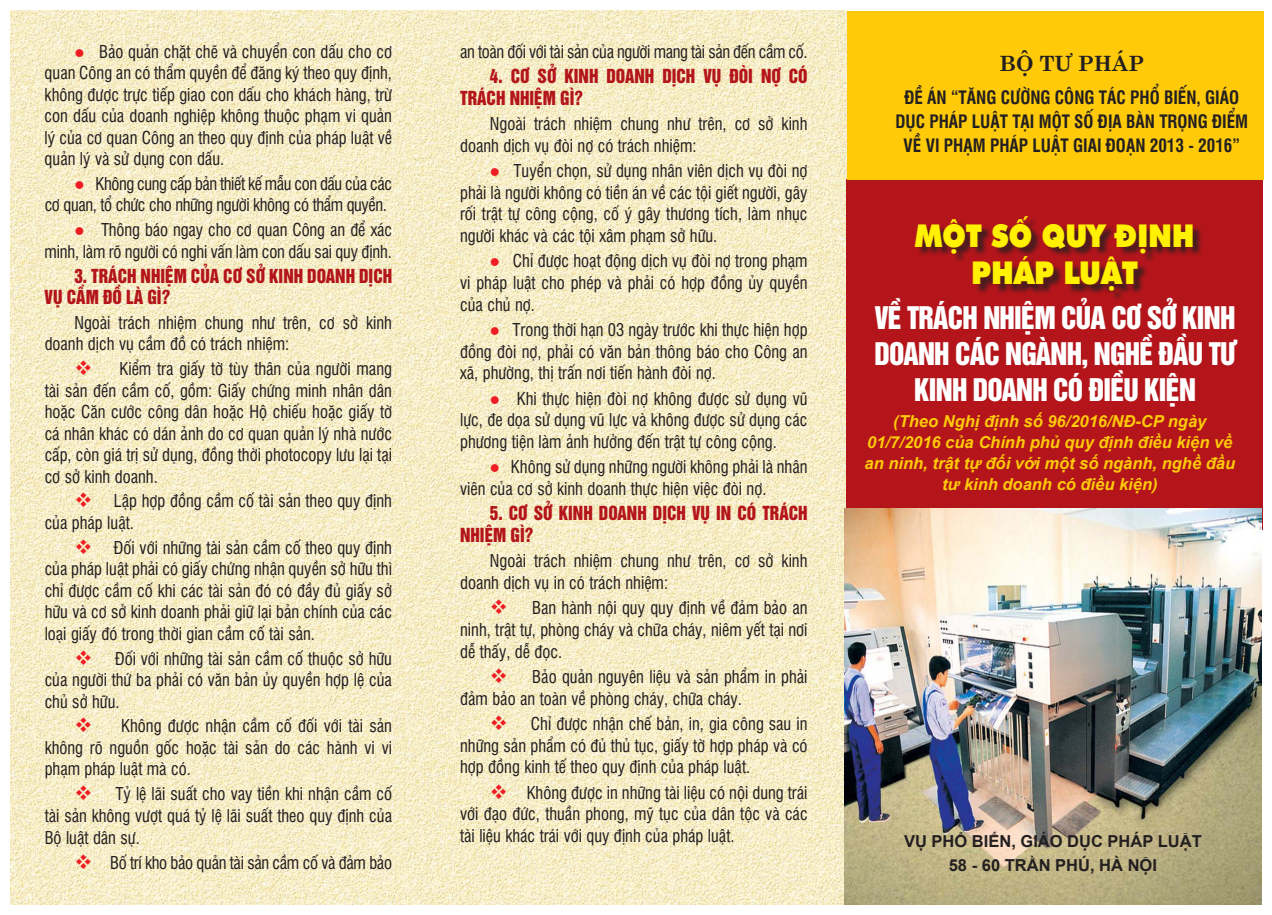
<style>
.page{position:relative;width:1272px;height:915px;background:#fff}
.page>*{position:absolute;margin:0;border:0;box-sizing:border-box;transform-origin:0 0}
.t1{font:31.5px/37.8px "UTM Futura Extra";letter-spacing:-.01em;color:#fff101;text-align:center;scale:.9 1}
.t2{font:28.5px/36px "UTM Helvet Ins";letter-spacing:-.025em;color:#fff;text-align:center}
.t3{font:700 21px "UTM Centur";color:#231f20}
.t4{font:700 18px/24px "UTM Swiss Condensed";color:#231f20;text-align:center;scale:.95 1}
.Normal__Web{font:17.7px/21.8px "UTM Helvet Ins";color:#b3151a;scale:.96 1}
.Normal__Web-2{font:17.25px/21.5px "UTM Swiss Condensed";color:#231f20;text-align:justify;scale:.96 1}
.Normal__Web-3{font:17.25px/21.5px "UTM Swiss Condensed";letter-spacing:-.025em;color:#231f20;text-align:right;scale:.96 1}
.Normal__Web-4{font:17.25px "UTM Swiss Condensed";letter-spacing:-.02em;color:#231f20;scale:.96 1}
.t5{font:italic 700 16.5px/21px "Arial";color:#feca0a;text-align:center}
.t6{font:700 16.5px/24px "Arial";color:#231f20;text-align:center}
.s1{color:#ee1d23}
</style>
<div class="page">
<img style="left:11px;top:11px;width:835px;height:893px">
<div style="left:846px;top:179px;width:417px;height:350px;background:#b3151a"></div>
<img style="left:844px;top:508px;width:417px;height:396px">
<div style="left:847px;top:11px;width:417px;height:168px;background:#feca0a"></div>
<div style="left:916px;top:217px;width:287px;height:84px;background:#231f20;opacity:.75"></div>
<p class="Normal__Web-2" style="left:45px;top:39px;width:363px;text-indent:30px"><span class="s1">●</span> Bảo quản chặt chẽ và chuyển con dấu cho cơ quan Công an có thẩm quyền để đăng ký theo quy định, không được trực tiếp giao con dấu cho khách hàng, trừ con dấu của doanh nghiệp không thuộc phạm vi quản lý của cơ quan Công an theo quy định của pháp luật về quản lý và sử dụng con dấu.</p>
<p class="Normal__Web-3" style="left:45px;top:171px;width:363px"><span class="s1">●</span> Không cung cấp bản thiết kế mẫu con dấu của các<br>cơ quan, tổ chức cho những người không có thẩm quyền.</p>
<p class="Normal__Web-2" style="left:45px;top:218px;width:363px;text-align:right"><span class="s1">●</span> Thông báo ngay cho cơ quan Công an để xác minh, làm rõ người có nghi vấn làm con dấu sai quy định.</p>
<p class="Normal__Web" style="left:45px;top:263px;width:363px;text-indent:30px">3. TRÁCH NHIỆM CỦA CƠ SỞ KINH DOANH DỊCH<br>VỤ CẦM ĐỒ LÀ GÌ?</p>
<p class="Normal__Web-2" style="left:45px;top:310px;width:363px;text-indent:30px">Ngoài trách nhiệm chung như trên, cơ sở kinh doanh dịch vụ cầm đồ có trách nhiệm:</p>
<p class="Normal__Web-2" style="left:45px;top:357px;width:363px;text-indent:30px"><span class="s1">❖</span> Kiểm tra giấy tờ tùy thân của người mang tài sản đến cầm cố, gồm: Giấy chứng minh nhân dân hoặc Căn cước công dân hoặc Hộ chiếu hoặc giấy tờ cá nhân khác có dán ảnh do cơ quan quản lý nhà nước cấp, còn giá trị sử dụng, đồng thời photocopy lưu lại tại cơ sở kinh doanh.</p>
<p class="Normal__Web-2" style="left:45px;top:489px;width:363px;text-indent:30px"><span class="s1">❖</span> Lập hợp đồng cầm cố tài sản theo quy định của pháp luật.</p>
<p class="Normal__Web-2" style="left:45px;top:535px;width:363px;text-indent:30px"><span class="s1">❖</span> Đối với những tài sản cầm cố theo quy định của pháp luật phải có giấy chứng nhận quyền sở hữu thì chỉ được cầm cố khi các tài sản đó có đầy đủ giấy sở hữu và cơ sở kinh doanh phải giữ lại bản chính của các loại giấy đó trong thời gian cầm cố tài sản.</p>
<p class="Normal__Web-2" style="left:45px;top:646px;width:363px;text-indent:30px"><span class="s1">❖</span> Đối với những tài sản cầm cố thuộc sở hữu của người thứ ba phải có văn bản ủy quyền hợp lệ của chủ sở hữu.</p>
<p class="Normal__Web-2" style="left:45px;top:713px;width:363px;text-indent:30px"><span class="s1">❖</span> Không được nhận cầm cố đối với tài sản không rõ nguồn gốc hoặc tài sản do các hành vi vi phạm pháp luật mà có.</p>
<p class="Normal__Web-2" style="left:45px;top:781px;width:363px;text-indent:30px"><span class="s1">❖</span> Tỷ lệ lãi suất cho vay tiền khi nhận cầm cố tài sản không vượt quá tỷ lệ lãi suất theo quy định của Bộ luật dân sự.</p>
<p class="Normal__Web-4" style="left:74px;top:849px;width:332px"><span class="s1">❖</span> Bố trí kho bảo quản tài sản cầm cố và đảm bảo</p>
<p class="Normal__Web-4" style="left:460px;top:38px;width:363px">an toàn đối với tài sản của người mang tài sản đến cầm cố.</p>
<p class="Normal__Web" style="left:460px;top:64px;width:363px;text-indent:30px">4. CƠ SỞ KINH DOANH DỊCH VỤ ĐÒI NỢ CÓ<br>TRÁCH NHIỆM GÌ?</p>
<p class="Normal__Web-2" style="left:460px;top:111px;width:363px;text-indent:30px">Ngoài trách nhiệm chung như trên, cơ sở kinh doanh dịch vụ đòi nợ có trách nhiệm:</p>
<p class="Normal__Web-2" style="left:460px;top:158px;width:363px;text-indent:30px"><span class="s1">●</span> Tuyển chọn, sử dụng nhân viên dịch vụ đòi nợ phải là người không có tiền án về các tội giết người, gây rối trật tự công cộng, cố ý gây thương tích, làm nhục người khác và các tội xâm phạm sở hữu.</p>
<p class="Normal__Web-2" style="left:460px;top:249px;width:363px;text-indent:30px"><span class="s1">●</span> Chỉ được hoạt động dịch vụ đòi nợ trong phạm vi pháp luật cho phép và phải có hợp đồng ủy quyền của chủ nợ.</p>
<p class="Normal__Web-2" style="left:460px;top:317px;width:363px;text-indent:30px"><span class="s1">●</span> Trong thời hạn 03 ngày trước khi thực hiện hợp đồng đòi nợ, phải có văn bản thông báo cho Công an xã, phường, thị trấn nơi tiến hành đòi nợ.</p>
<p class="Normal__Web-2" style="left:460px;top:386px;width:363px;text-indent:30px"><span class="s1">●</span> Khi thực hiện đòi nợ không được sử dụng vũ lực, đe dọa sử dụng vũ lực và không được sử dụng các phương tiện làm ảnh hưởng đến trật tự công cộng.</p>
<p class="Normal__Web-2" style="left:460px;top:454px;width:363px;text-indent:30px"><span class="s1">●</span> Không sử dụng những người không phải là nhân viên của cơ sở kinh doanh thực hiện việc đòi nợ.</p>
<p class="Normal__Web" style="left:460px;top:501px;width:363px;text-indent:30px">5. CƠ SỞ KINH DOANH DỊCH VỤ IN CÓ TRÁCH<br>NHIỆM GÌ?</p>
<p class="Normal__Web-2" style="left:460px;top:548px;width:363px;text-indent:30px">Ngoài trách nhiệm chung như trên, cơ sở kinh doanh dịch vụ in có trách nhiệm:</p>
<p class="Normal__Web-2" style="left:460px;top:595px;width:363px;text-indent:30px"><span class="s1">❖</span> Ban hành nội quy quy định về đảm bảo an ninh, trật tự, phòng cháy và chữa cháy, niêm yết tại nơi dễ thấy, dễ đọc.</p>
<p class="Normal__Web-2" style="left:460px;top:664px;width:363px;text-indent:30px"><span class="s1">❖</span> Bảo quản nguyên liệu và sản phẩm in phải đảm bảo an toàn về phòng cháy, chữa cháy.</p>
<p class="Normal__Web-2" style="left:460px;top:711px;width:363px;text-indent:30px"><span class="s1">❖</span> Chỉ được nhận chế bản, in, gia công sau in những sản phẩm có đủ thủ tục, giấy tờ hợp pháp và có hợp đồng kinh tế theo quy định của pháp luật.</p>
<p class="Normal__Web-2" style="left:460px;top:779px;width:363px;text-indent:30px"><span class="s1">❖</span> Không được in những tài liệu có nội dung trái với đạo đức, thuần phong, mỹ tục của dân tộc và các tài liệu khác trái với quy định của pháp luật.</p>
<p class="t3" style="left:999px;top:45px;width:146px">BỘ TƯ PHÁP</p>
<p class="t4" style="left:895px;top:84px;width:372px">ĐỀ ÁN “TĂNG CƯỜNG CÔNG TÁC PHỔ BIẾN, GIÁO<br>DỤC PHÁP LUẬT TẠI MỘT SỐ ĐỊA BÀN TRỌNG ĐIỂM<br>VỀ VI PHẠM PHÁP LUẬT GIAI ĐOẠN 2013 - 2016”</p>
<p class="t1" style="left:914px;top:216px;width:312px">MỘT SỐ QUY ĐỊNH<br>PHÁP LUẬT</p>
<p class="t2" style="left:874px;top:298px;width:362px">VỀ TRÁCH NHIỆM CỦA CƠ SỞ KINH<br>DOANH CÁC NGÀNH, NGHỀ ĐẦU TƯ<br>KINH DOANH CÓ ĐIỀU KIỆN</p>
<p class="t5" style="left:864px;top:411px;width:372px">(Theo Nghị định số 96/2016/NĐ-CP ngày 01/7/2016 của Chính phủ quy định điều kiện về an ninh, trật tự đối với một số ngành, nghề đầu tư kinh doanh có điều kiện)</p>
<p class="t6" style="left:904px;top:829px;width:299px">VỤ PHỔ BIẾN, GIÁO DỤC PHÁP LUẬT<br>58 - 60 TRẦN PHÚ, HÀ NỘI</p>
</div>
